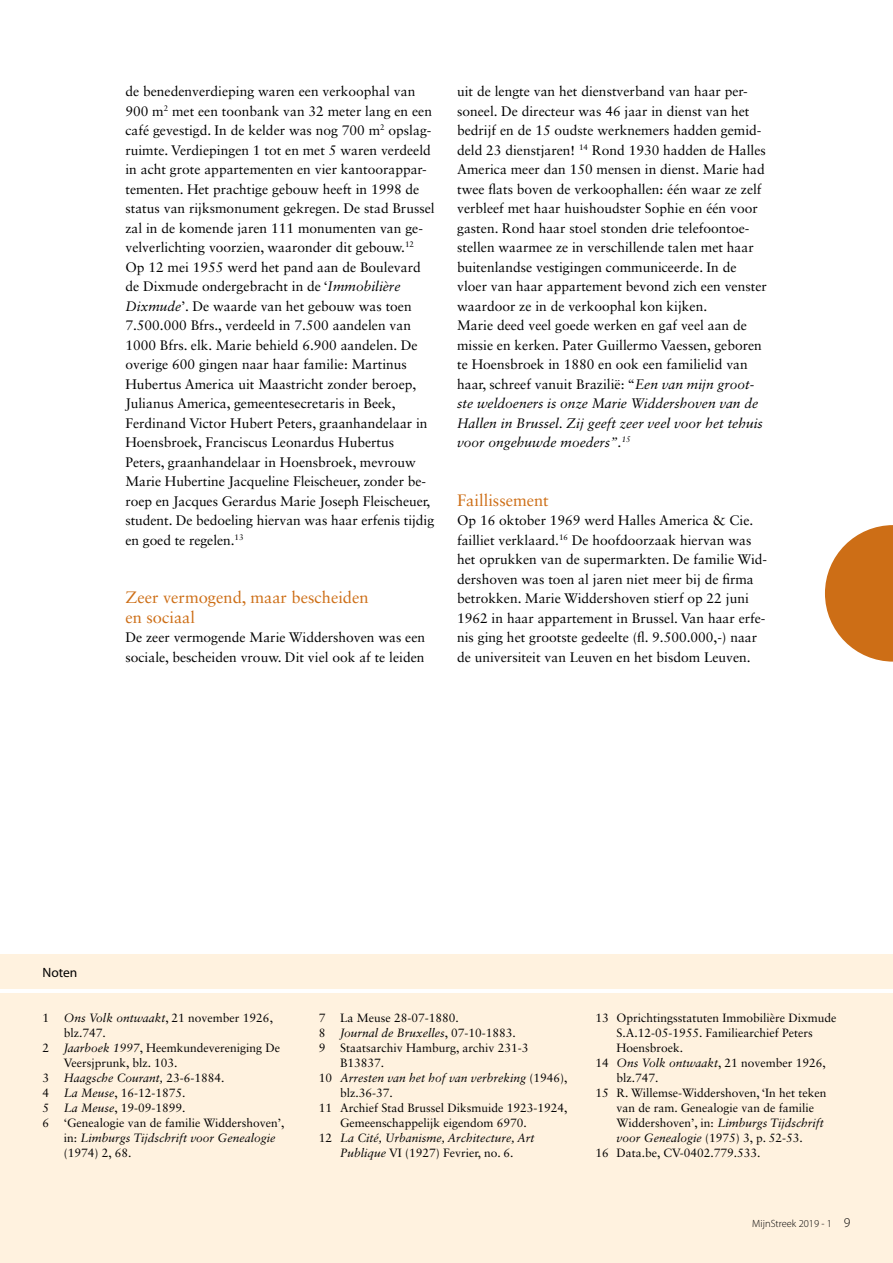
<style>
.page{position:relative;width:893px;height:1263px;background:#fff}
.page>*{position:absolute;margin:0;border:0;box-sizing:border-box;transform-origin:0 0}
.t1{font:16.5px/19.5px "Sabon LT Std";color:#cd6e16}
.t2{font:13.8px/19.5px "Sabon LT Std";color:#000}
.t3{font:13.5px "Myriad Pro";color:#000}
.t4{font:12px "Sabon LT Std";color:#000}
.t5{font:italic 12px "Sabon LT Std";color:#000}
.t6{font:300 10.5px "Myriad Pro";color:#000}
.s1{font-style:italic}
.s2{font-style:normal}
.s3{font-size:13.5px}
</style>
<div class="page">
<div style="left:0;top:993px;width:893px;height:270px;background:#fff2df"></div>
<div style="left:0;top:954px;width:893px;height:35px;background:#fff2df"></div>
<svg style="left:825px;top:525px;width:68px;height:137px"></svg>
<p class="t2" style="left:125px;top:81px;width:311px">de benedenverdieping waren een verkoophal van 900 m<sup>2</sup> met een toonbank van 32 meter lang en een café gevestigd. In de kelder was nog 700 m<sup>2</sup> opslag&shy;ruimte. Verdiepingen 1 tot en met 5 waren verdeeld in acht grote appartementen en vier kantoorappar&shy;tementen. Het prachtige gebouw heeft in 1998 de status van rijksmonument gekregen. De stad Brussel zal in de komende jaren 111 monumenten van ge&shy;velverlichting voorzien, waaronder dit gebouw.<sup>12<br></sup>Op 12 mei 1955 werd het pand aan de Boulevard de Dixmude ondergebracht in de ‘<span class="s1">Immobilière Dixmude</span>’. De waarde van het gebouw was toen 7.500.000 Bfrs., verdeeld in 7.500 aandelen van 1000 Bfrs. elk. Marie behield 6.900 aandelen. De overige 600 gingen naar haar familie: Martinus Hubertus America uit Maastricht zonder beroep, Julianus America, gemeentesecretaris in Beek, Ferdinand Victor Hubert Peters, graanhandelaar in Hoensbroek, Franciscus Leonardus Hubertus Peters, graanhandelaar in Hoensbroek, mevrouw Marie Hubertine Jacqueline Fleischeuer, zonder be&shy;roep en Jacques Gerardus Marie Joseph Fleischeuer, student. De bedoeling hiervan was haar erfenis tijdig en goed te regelen.<sup>13</sup></p>
<p class="t1" style="left:125px;top:587px;width:245px">Zeer vermogend, maar bescheiden en sociaal</p>
<p class="t2" style="left:125px;top:627px;width:301px">De zeer vermogende Marie Widdershoven was een sociale, bescheiden vrouw. Dit viel ook af te leiden</p>
<p class="t2" style="left:457px;top:81px;width:311px">uit de lengte van het dienstverband van haar per&shy;soneel. De directeur was 46 jaar in dienst van het bedrijf en de 15 oudste werknemers hadden gemid&shy;deld 23 dienstjaren! <sup>14</sup> Rond 1930 hadden de Halles America meer dan 150 mensen in dienst. Marie had twee flats boven de verkoophallen: één waar ze zelf verbleef met haar huishoudster Sophie en één voor gasten. Rond haar stoel stonden drie telefoontoe&shy;stellen waarmee ze in verschillende talen met haar buitenlandse vestigingen communiceerde. In de vloer van haar appartement bevond zich een venster waardoor ze in de verkoophal kon kijken.<br>Marie deed veel goede werken en gaf veel aan de missie en kerken. Pater Guillermo Vaessen, geboren te Hoensbroek in 1880 en ook een familielid van haar, schreef vanuit Brazilië: “<span class="s1">Een van mijn groot&shy;ste weldoeners is onze Marie Widdershoven van de Hallen in Brussel. Zij geeft zeer veel voor het tehuis voor ongehuwde moeders”.</span><sup>15</sup></p>
<p class="t1" style="left:457px;top:490px;width:93px">Faillissement</p>
<p class="t2" style="left:457px;top:510px;width:312px">Op 16 oktober 1969 werd Halles America &amp; Cie. failliet verklaard.<sup>16</sup> De hoofdoorzaak hiervan was het oprukken van de supermarkten. De familie Wid&shy;dershoven was toen al jaren niet meer bij de firma betrokken. Marie Widdershoven stierf op 22 juni 1962 in haar appartement in Brussel. Van haar erfe&shy;nis ging het grootste gedeelte (fl. 9.500.000,-) naar de universiteit van Leuven en het bisdom Leuven.</p>
<p class="t3" style="left:43px;top:964px;width:36px">Noten</p>
<p class="t4" style="left:43px;top:1010px;width:232px">1 <span class="s1">Ons Volk ontwaakt</span>, 21 november 1926,</p>
<p class="t4" style="left:64px;top:1025px;width:44px">blz.747.</p>
<p class="t4" style="left:43px;top:1040px;width:239px">2 <span class="s1">Jaarboek 1997</span>, Heemkundevereniging De</p>
<p class="t4" style="left:64px;top:1055px;width:115px">Veersjprunk, blz. 103.</p>
<p class="t5" style="left:43px;top:1071px;width:183px"><span class="s2">3</span> Haagsche Courant, <span class="s2">23-6-1884.</span></p>
<p class="t4" style="left:43px;top:1085px;width:144px">4 <span class="s1">La Meuse</span>, 16-12-1875.</p>
<p class="t4" style="left:43px;top:1100px;width:144px">5 <span class="s1">La Meuse</span>, 19-09-1899.</p>
<p class="t4" style="left:43px;top:1115px;width:243px">6 ‘Genealogie van de familie Widdershoven’,</p>
<p class="t5" style="left:64px;top:1131px;width:213px"><span class="s2">in:</span> Limburgs Tijdschrift voor Genealogie</p>
<p class="t4" style="left:64px;top:1145px;width:69px">(1974) 2, 68.</p>
<p class="t4" style="left:319px;top:1010px;width:141px">7 La Meuse 28-07-1880.</p>
<p class="t5" style="left:319px;top:1026px;width:198px"><span class="s2">8</span> Journal de Bruxelles<span class="s2">, 07-10-1883.</span></p>
<p class="t4" style="left:319px;top:1040px;width:211px">9 Staatsarchiv Hamburg, archiv 231-3</p>
<p class="t4" style="left:340px;top:1055px;width:46px">B13837.</p>
<p class="t5" style="left:319px;top:1071px;width:250px"><span class="s2">10</span> Arresten van het hof van verbreking <span class="s2">(1946),</span></p>
<p class="t4" style="left:340px;top:1085px;width:54px">blz.36-37.</p>
<p class="t4" style="left:319px;top:1100px;width:250px">11 Archief Stad Brussel Diksmuide 1923-1924,</p>
<p class="t4" style="left:340px;top:1115px;width:188px">Gemeenschappelijk eigendom 6970.</p>
<p class="t5" style="left:319px;top:1131px;width:217px"><span class="s2">12</span> La Cité, Urbanisme, Architecture, Art</p>
<p class="t4" style="left:340px;top:1145px;width:175px"><span class="s1">Publique</span> VI (1927) Fevrier, no. 6.</p>
<p class="t4" style="left:595px;top:1010px;width:243px">13 Oprichtingsstatuten Immobilière Dixmude</p>
<p class="t4" style="left:617px;top:1025px;width:198px">S.A.12-05-1955. Familiearchief Peters</p>
<p class="t4" style="left:617px;top:1040px;width:68px">Hoensbroek.</p>
<p class="t4" style="left:595px;top:1055px;width:232px">14 <span class="s1">Ons Volk ontwaakt</span>, 21 november 1926,</p>
<p class="t4" style="left:617px;top:1070px;width:44px">blz.747.</p>
<p class="t4" style="left:595px;top:1085px;width:233px">15 R. Willemse-Widdershoven, ‘In het teken</p>
<p class="t4" style="left:617px;top:1100px;width:199px">van de ram. Genealogie van de familie</p>
<p class="t5" style="left:617px;top:1116px;width:209px"><span class="s2">Widdershoven’, in:</span> Limburgs Tijdschrift</p>
<p class="t4" style="left:617px;top:1130px;width:188px"><span class="s1">voor Genealogie</span> (1975) 3, p. 52-53.</p>
<p class="t4" style="left:595px;top:1145px;width:167px">16 Data.be, CV-0402.779.533.</p>
<p class="t6" style="left:752px;top:1217px;width:100px">MijnStreek 2019 - 1 <span class="s3">9</span></p>
</div>
